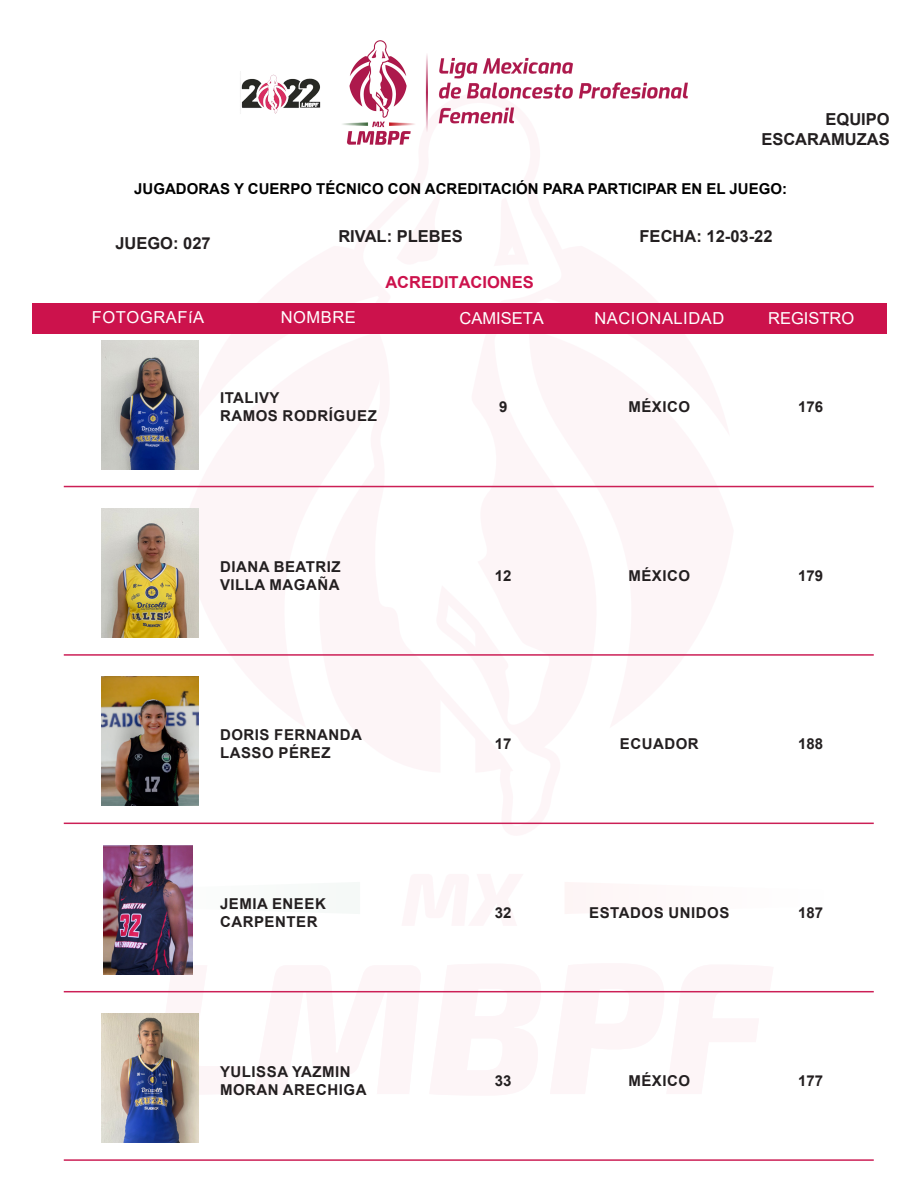
<style>
.page{position:relative;width:918px;height:1188px;background:#fff}
.page>*{position:absolute;margin:0;border:0;box-sizing:border-box;transform-origin:0 0}
.t1{font:700 16.5px/19.8px "Arial";color:#231f20;text-align:right}
.t2{font:16.5px "Arial";letter-spacing:.035em;color:#fff}
.t3{font:16.5px "Arial";color:#fff}
.t4{font:700 16.5px "Arial";color:#cc124c}
.t5{font:700 15px "Arial";letter-spacing:.035em;color:#231f20}
.t6{font:700 15px "Arial";color:#000}
</style>
<div class="page">
<svg style="left:146px;top:953px;width:639px;height:153px"></svg>
<svg style="left:360px;top:485px;width:204px;height:340px"></svg>
<div style="left:33px;top:303px;width:854px;height:31px;background:#cc124c"></div>
<img style="left:240px;top:40px;width:447px;height:105px">
<img style="left:102px;top:340px;width:96px;height:129px">
<hr style="left:64px;top:486px;width:810px;height:1px;background:#cc1f56">
<img style="left:102px;top:509px;width:96px;height:129px">
<hr style="left:64px;top:654px;width:810px;height:2px;background:#cc1f56">
<img style="left:102px;top:677px;width:96px;height:129px">
<hr style="left:64px;top:823px;width:810px;height:1px;background:#cc1f56">
<img style="left:103px;top:845px;width:89px;height:129px">
<hr style="left:64px;top:991px;width:810px;height:1px;background:#cc1f56">
<img style="left:102px;top:1014px;width:96px;height:129px">
<hr style="left:64px;top:1159px;width:810px;height:2px;background:#cc1f56">
<p class="t1" style="left:761px;top:110px;width:130px">EQUIPO<br>ESCARAMUZAS</p>
<p class="t6" style="left:134px;top:178px;width:654px">JUGADORAS Y CUERPO TÉCNICO CON ACREDITACIÓN PARA PARTICIPAR EN EL JUEGO:</p>
<p class="t1" style="left:115px;top:233px;width:97px">JUEGO: 027</p>
<p class="t1" style="left:338px;top:227px;width:126px">RIVAL: PLEBES</p>
<p class="t1" style="left:640px;top:227px;width:134px">FECHA: 12-03-22</p>
<p class="t4" style="left:385px;top:271px;width:150px">ACREDITACIONES</p>
<p class="t2" style="left:92px;top:306px;width:114px">FOTOGRAFíA</p>
<p class="t2" style="left:281px;top:306px;width:77px">NOMBRE</p>
<p class="t3" style="left:460px;top:307px;width:86px">CAMISETA</p>
<p class="t3" style="left:768px;top:307px;width:88px">REGISTRO</p>
<p class="t2" style="left:594px;top:307px;width:131px">NACIONALIDAD</p>
<p class="t5" style="left:220px;top:388px;width:61px">ITALIVY</p>
<p class="t5" style="left:220px;top:406px;width:158px">RAMOS RODRÍGUEZ</p>
<p class="t5" style="left:211px;top:406px;width:120px">(APELLIDOS)&gt;&gt;</p>
<p class="t5" style="left:220px;top:556px;width:122px">DIANA BEATRIZ</p>
<p class="t5" style="left:220px;top:574px;width:121px">VILLA MAGAÑA</p>
<p class="t5" style="left:220px;top:724px;width:144px">DORIS FERNANDA</p>
<p class="t5" style="left:220px;top:742px;width:112px">LASSO PÉREZ</p>
<p class="t5" style="left:220px;top:893px;width:107px">JEMIA ENEEK</p>
<p class="t5" style="left:220px;top:911px;width:99px">CARPENTER</p>
<p class="t5" style="left:220px;top:1061px;width:132px">YULISSA YAZMIN</p>
<p class="t5" style="left:220px;top:1079px;width:148px">MORAN ARECHIGA</p>
<p class="t5" style="left:499px;top:397px;width:10px">9</p>
<p class="t5" style="left:628px;top:397px;width:63px">MÉXICO</p>
<p class="t5" style="left:798px;top:397px;width:27px">176</p>
<p class="t5" style="left:495px;top:565px;width:18px">12</p>
<p class="t5" style="left:628px;top:565px;width:63px">MÉXICO</p>
<p class="t5" style="left:798px;top:565px;width:27px">179</p>
<p class="t5" style="left:495px;top:733px;width:18px">17</p>
<p class="t5" style="left:620px;top:733px;width:80px">ECUADOR</p>
<p class="t5" style="left:798px;top:733px;width:27px">188</p>
<p class="t5" style="left:495px;top:902px;width:18px">32</p>
<p class="t5" style="left:589px;top:902px;width:142px">ESTADOS UNIDOS</p>
<p class="t5" style="left:798px;top:902px;width:27px">187</p>
<p class="t5" style="left:495px;top:1070px;width:18px">33</p>
<p class="t5" style="left:628px;top:1070px;width:63px">MÉXICO</p>
<p class="t5" style="left:798px;top:1070px;width:27px">177</p>
</div>
